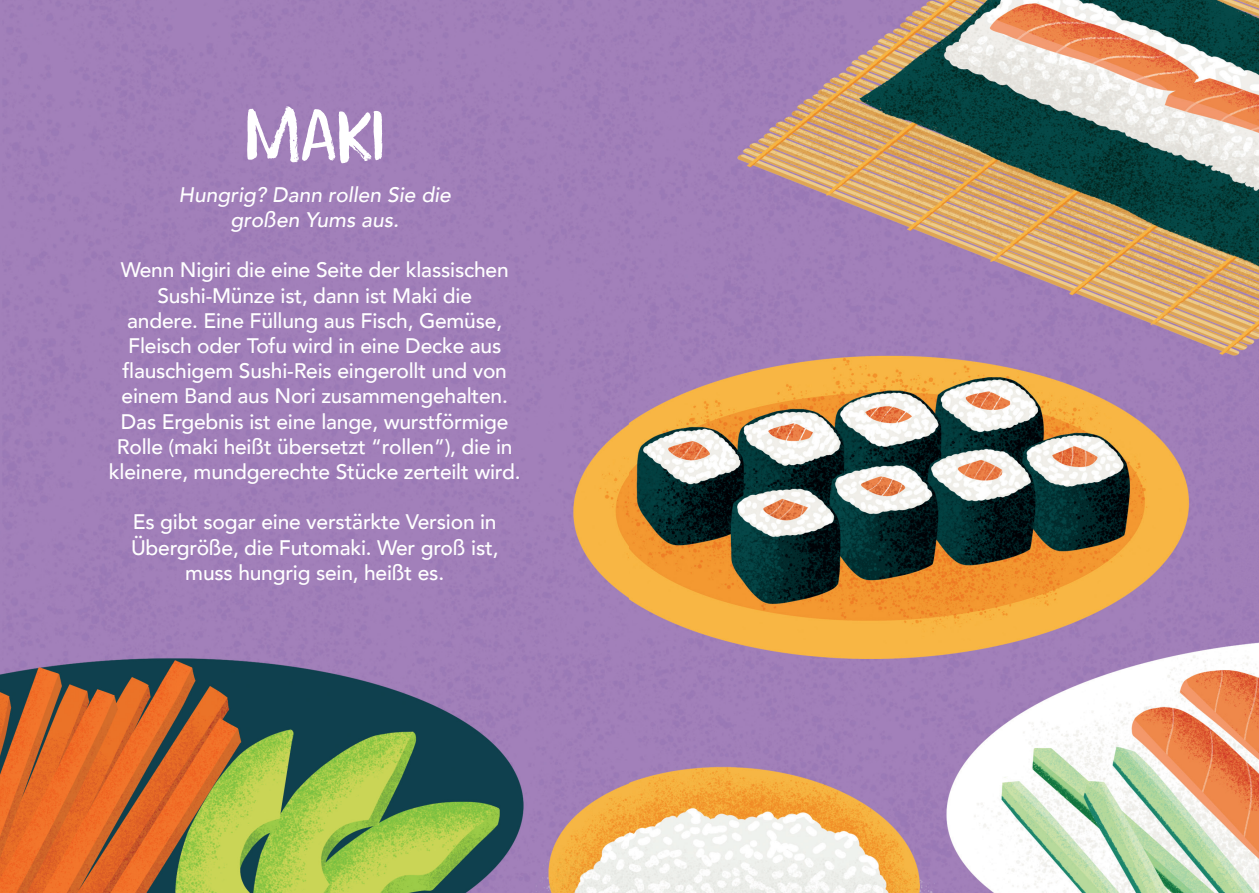
<style>
.page{position:relative;width:1259px;height:893px;background:#fff}
.page>*{position:absolute;margin:0;border:0;box-sizing:border-box;transform-origin:0 0}
.t1{font:75px "Senko Hanabi DEMO";color:#fff}
.t2{font:500 21px/25.2px "Avenir";letter-spacing:-.01em;color:#fff;text-align:center}
.t3{font:italic 500 21px/25.2px "Avenir";color:#fff;text-align:center}
</style>
<div class="page">
<img style="left:0;top:0;width:1259px;height:893px">
<h1 class="t1" style="left:245px;top:95px;width:141px">MAKI</h1>
<p class="t3" style="left:179px;top:182px;width:274px">Hungrig? Dann rollen Sie die großen Yums aus.</p>
<p class="t2" style="left:109px;top:256px;width:413px">Wenn Nigiri die eine Seite der klassischen Sushi-Münze ist, dann ist Maki die<br>andere. Eine Füllung aus Fisch, Gemüse, Fleisch oder Tofu wird in eine Decke aus flauschigem Sushi-Reis eingerollt und von einem Band aus Nori zusammengehalten.<br>Das Ergebnis ist eine lange, wurstförmige Rolle (maki heißt übersetzt “rollen”), die in kleinere, mundgerechte Stücke zerteilt wird.</p>
<p class="t2" style="left:131px;top:508px;width:369px">Es gibt sogar eine verstärkte Version in<br>Übergröße, die Futomaki. Wer groß ist, muss hungrig sein, heißt es.</p>
</div>
